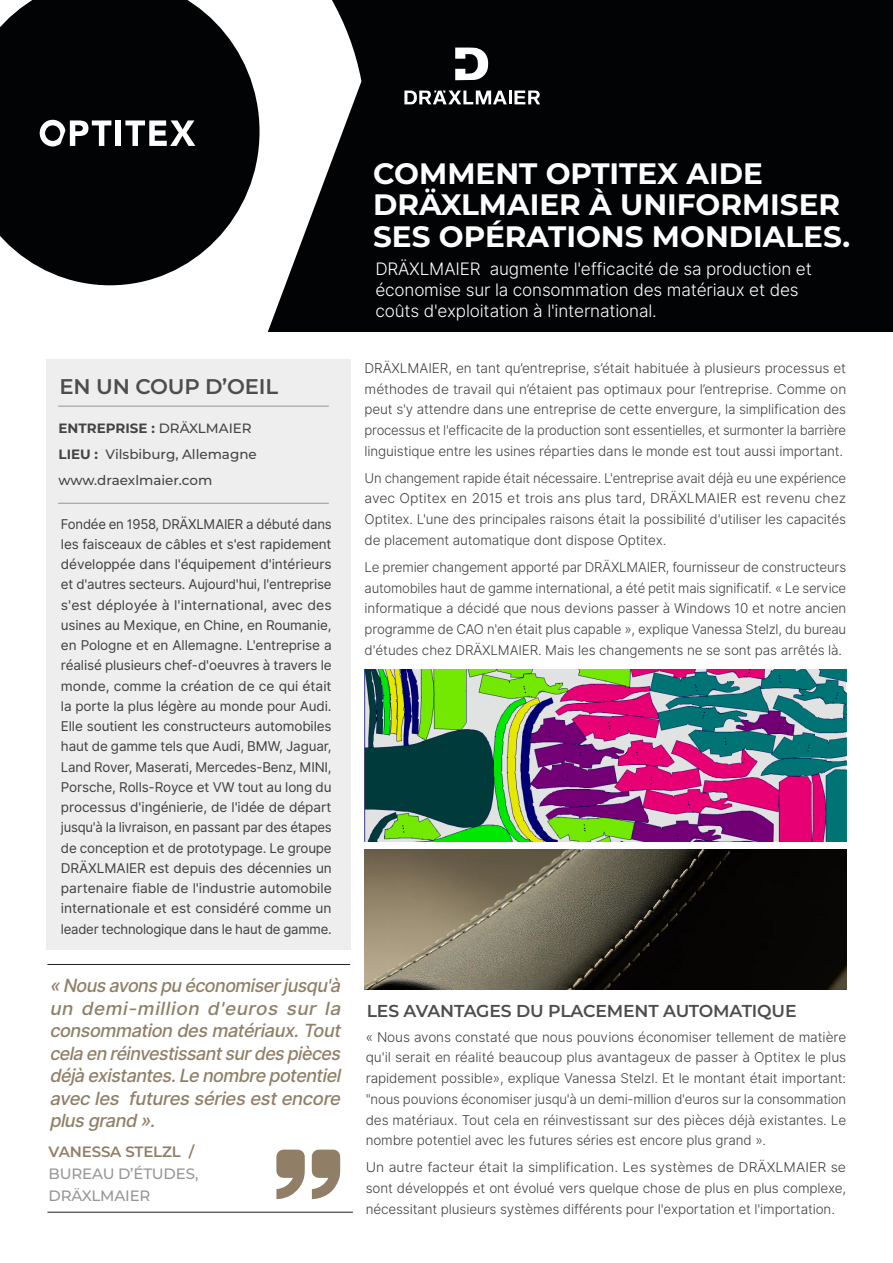
<style>
.page{position:relative;width:893px;height:1263px;background:#fff}
.page>*{position:absolute;margin:0;border:0;box-sizing:border-box;transform-origin:0 0}
.t1{font:700 29.55px/31.5px "Montserrat";color:#fff}
.TIT_PARA{font:600 21.15px "Montserrat";letter-spacing:-.01em;color:#4d4d4f}
.t2{font:italic 500 18.15px/22.5px "Inter UI";color:#907f66}
.t3{font:italic 500 18.15px "Inter UI";color:#907f66;scale:1.05 1}
.TIT_PARA-2{font:600 17.25px "Montserrat";letter-spacing:-.01em;color:#4d4d4f}
.t4{font:300 17.1px/21.1px "Inter UI";letter-spacing:-.01em;color:#fff}
.TIT_PARA-3{font:500 15px/21.8px "Montserrat";letter-spacing:-.01em;color:#949698}
.TIT_PARA-4{font:600 15px "Montserrat";color:#907f66}
.t5{font:300 13.5px/20.7px "Inter UI";letter-spacing:-.01em;color:#404040;text-align:justify}
.t6{font:13.5px/20.2px "Inter UI";letter-spacing:-.02em;color:#404040;text-align:justify}
.t7{font:300 13.5px/20.7px "Inter UI";letter-spacing:-.01em;color:#404040;text-align:justify;scale:1.04 1}
.TIT_PARA-5{font:500 13.5px "Montserrat";color:#444445}
.TIT_PARA-6{font:700 13.5px "Montserrat";color:#444445}
.s1{font-weight:500}
.s2{font-weight:600;color:#907f66}
</style>
<div class="page">
<div style="left:46px;top:359px;width:304px;height:590px;background:#eeeeef"></div>
<div style="left:0;top:0;width:893px;height:332px;background:#020304"></div>
<svg style="left:0;top:0;width:361px;height:332px"></svg>
<hr style="left:58px;top:503px;width:271px;height:1px;background:#949698">
<hr style="left:58px;top:406px;width:271px;height:1px;background:#949698">
<div style="left:116px;top:120px;width:5px;height:26px;background:#fff"></div>
<svg style="left:125px;top:120px;width:70px;height:26px"></svg>
<svg style="left:40px;top:120px;width:71px;height:26px"></svg>
<svg style="left:276px;top:1149px;width:29px;height:50px"></svg>
<svg style="left:312px;top:1149px;width:28px;height:50px"></svg>
<hr style="left:47px;top:1212px;width:306px;height:1px;background:#231f20">
<hr style="left:47px;top:964px;width:303px;height:1px;background:#231f20">
<svg style="left:455px;top:48px;width:33px;height:32px"></svg>
<svg style="left:404px;top:91px;width:136px;height:13px"></svg>
<img style="left:365px;top:669px;width:481px;height:172px">
<img style="left:365px;top:849px;width:481px;height:141px">
<p class="TIT_PARA" style="left:60px;top:371px;width:220px">EN UN COUP D’OEIL</p>
<p class="TIT_PARA-6" style="left:59px;top:419px;width:195px">ENTREPRISE : <span class="s1">DRÄXLMAIER</span></p>
<p class="TIT_PARA-5" style="left:106px;top:445px;width:153px">Vilsbiburg, Allemagne</p>
<p class="TIT_PARA-6" style="left:59px;top:445px;width:41px">LIEU :</p>
<p class="TIT_PARA-5" style="left:59px;top:471px;width:155px">www.draexlmaier.com</p>
<p class="t6" style="left:61px;top:514px;width:272px">Fondée en 1958, DRÄXLMAIER a débuté dans les faisceaux de câbles et 's est rapidement développée dans 'l équipement d'intérieurs et 'd autres secteurs. Aujourd'hui 'l, entreprise 's est déployée 'là international, avec des usines au Mexique, en Chine, en Roumanie, en Pologne et en Allemagne 'L. entreprise a réalisé plusieurs chef d- 'oeuvres à travers le monde, comme la création de ce qui était la porte la plus légère au monde pour Audi.<br>Elle soutient les constructeurs automobiles haut de gamme tels que Audi, BMW, Jaguar, Land Rover, Maserati, Mercedes-Benz, MINI, Porsche, Rolls-Royce et VW tout au long du processus d'ingénierie, de 'l idée de départ jusqu l aà' livraison, en passant par des étapes de conception et de prototypage. Le groupe DRÄXLMAIER est depuis des décennies un partenaire fiable de 'l industrie automobile internationale et est considéré comme un leader technologique dans le haut de gamme.</p>
<p class="t2" style="left:49px;top:975px;width:297px">« Nous avons pu économiser jusqu un demi million d euros sur la</p>
<p class="t2" style="left:327px;top:975px;width:20px">à'</p>
<p class="t3" style="left:219px;top:995px;width:10px">'</p>
<p class="t3" style="left:128px;top:995px;width:15px">-</p>
<p class="t2" style="left:49px;top:1020px;width:251px">consommation des matériaux</p>
<p class="t2" style="left:49px;top:1042px;width:297px">cela en réinvestissant sur des pièces</p>
<p class="t2" style="left:171px;top:1065px;width:176px">. Le nombre potentiel</p>
<p class="t2" style="left:294px;top:1020px;width:53px">. Tout</p>
<p class="t2" style="left:49px;top:1065px;width:297px">déjà existantes<br>avec les futures séries est encore plus grand .«</p>
<p class="TIT_PARA-4" style="left:189px;top:1141px;width:7px">/</p>
<p class="TIT_PARA-3" style="left:49px;top:1140px;width:152px"><span class="s2">VANESSA STELZL<br></span>BUREAU D’ÉTUDES,<br>DRÄXLMAIER</p>
<p class="t1" style="left:373px;top:156px;width:479px">COMMENT OPTITEX AIDE<br>DRÄXLMAIER À UNIFORMISER<br>SES OPÉRATIONS MONDIALES.</p>
<p class="t4" style="left:490px;top:258px;width:324px">augmente 'l efficacité de sa production et</p>
<p class="t4" style="left:375px;top:258px;width:425px">DRÄXLMAIER<br>économise sur la consommation des matériaux et des coûts d'exploitation 'là international.</p>
<p class="t5" style="left:365px;top:358px;width:483px">DRÄXLMAIER, en tant qu’entreprise ’s, était habituée à plusieurs processus et méthodes de travail qui ’nétaient pas optimaux pour ’lentreprise. Comme on peut y's attendre dans une entreprise de cette envergure la, simplification des processus et 'l efficacite de la production sont essentielles, et surmonter la barrière linguistique entre les usines réparties dans le monde est tout aussi important.</p>
<p class="t5" style="left:365px;top:468px;width:483px">Un changement rapide était nécessaire 'L. entreprise avait déjà eu une expérience avec Optitex en 2015 et trois ans plus tard, DRÄXLMAIER est revenu chez Optitex 'L. une des principales raisons était la possibilité d'utiliser les capacités de placement automatique dont dispose Optitex.</p>
<p class="t5" style="left:365px;top:557px;width:483px">Le premier changement apporté par DRÄXLMAIER, fournisseur de constructeurs automobiles haut de gamme international a, été petit mais significatif. « Le service informatique a décidé que nous devions passer à Windows 10 et notre ancien programme de CAO 'n en était plus capable », explique Vanessa Stelzl, du bureau d'études chez DRÄXLMAIER. Mais les changements ne se sont pas arrêtés là.</p>
<p class="TIT_PARA-2" style="left:367px;top:998px;width:431px">LES AVANTAGES DU PLACEMENT AUTOMATIQUE</p>
<p class="t5" style="left:366px;top:1027px;width:482px">« Nous avons constaté que nous pouvions économiser tellement de matière qu i l' serait en réalité beaucoup plus avantageux de passer à Optitex le plus rapidement possible ,» explique Vanessa Stelzl. Et le montant était important: "nous pouvions économiser jusqu à' un demi-million 'd euros sur la consommation des matériaux. Tout cela en réinvestissant sur des pièces déjà existantes. Le nombre potentiel avec les futures séries est encore plus grand .«</p>
<p class="t7" style="left:366px;top:1157px;width:463px">Un autre facteur était la simplification. Les systèmes de DRÄXLMAIER se sont développés et ont évolué vers quelque chose de plus en plus complexe, nécessitant plusieurs systèmes différents pour 'l exportation et 'l importation.</p>
</div>
